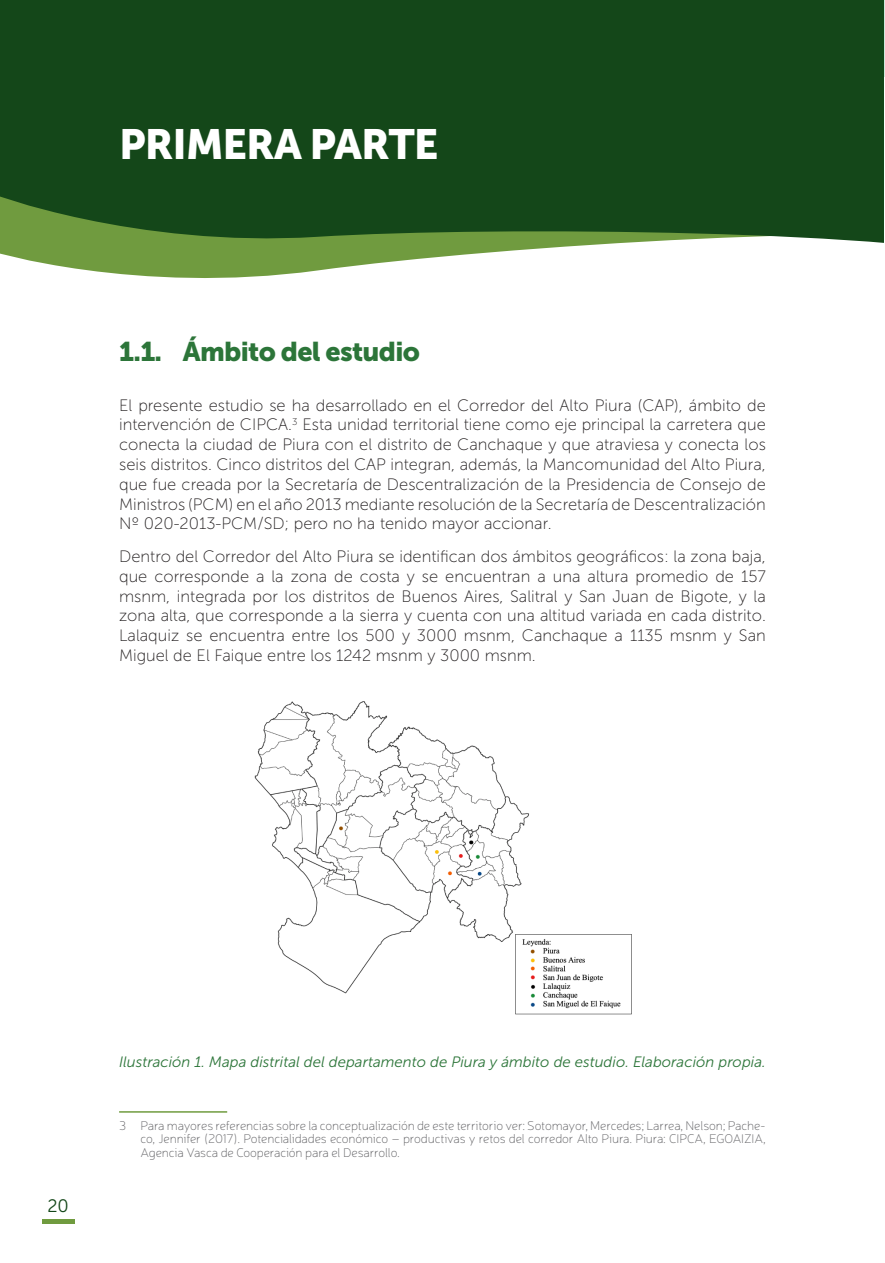
<style>
.page{position:relative;width:885px;height:1263px;background:#fff}
.page>*{position:absolute;margin:0;border:0;box-sizing:border-box;transform-origin:0 0}
.CAP_COLOR{font:42px "Museo Sans 900";letter-spacing:-.025em;color:#fff}
.SUB_1{font:27px "Museo Sans 900";letter-spacing:-.025em;color:#2c7539}
.t1{font:18px "Museo Sans 300";color:#144719}
.CAJA_DE_TEXTO{font:16.5px/19.8px "Museo Sans 100";color:#231f20;text-align:justify}
.FUENTE{font:italic 15px "Museo Sans 300";color:#2c7539}
.NOTA_DE_PIE{font:100 12.75px/13.5px "Neris";letter-spacing:-.01em;color:#636366;text-align:justify}
</style>
<div class="page">
<svg style="left:0;top:0;width:883px;height:278px;background:#2e5c2e"></svg>
<img style="left:254px;top:701px;width:378px;height:314px">
<hr style="left:119px;top:1111px;width:108px;height:2px;background:#709b3f">
<hr style="left:42px;top:1219px;width:32px;height:4px;background:#709b3f">
<p class="CAP_COLOR" style="left:119px;top:121px;width:321px">PRIMERA PARTE</p>
<p class="SUB_1" style="left:119px;top:336px;width:302px">1.1. Ámbito del estudio</p>
<p class="CAJA_DE_TEXTO" style="left:119px;top:395px;width:648px">El presente estudio se ha desarrollado en el Corredor del Alto Piura (CAP), ámbito de intervención de CIPCA.<sup>3</sup> Esta unidad territorial tiene como eje principal la carretera que conecta la ciudad de Piura con el distrito de Canchaque y que atraviesa y conecta los seis distritos. Cinco distritos del CAP integran, además, la Mancomunidad del Alto Piura, que fue creada por la Secretaría de Descentralización de la Presidencia de Consejo de Ministros (PCM) en el año 2013 mediante resolución de la Secretaría de Descentralización Nº 020-2013-PCM/SD; pero no ha tenido mayor accionar.</p>
<p class="CAJA_DE_TEXTO" style="left:119px;top:547px;width:648px">Dentro del Corredor del Alto Piura se identifican dos ámbitos geográficos: la zona baja, que corresponde a la zona de costa y se encuentran a una altura promedio de 157 msnm, integrada por los distritos de Buenos Aires, Salitral y San Juan de Bigote, y la zona alta, que corresponde a la sierra y cuenta con una altitud variada en cada distrito.<br>Lalaquiz se encuentra entre los 500 y 3000 msnm, Canchaque a 1135 msnm y San Miguel de El Faique entre los 1242 msnm y 3000 msnm.</p>
<p class="t1" style="left:47px;top:1196px;width:23px">20</p>
<p class="FUENTE" style="left:119px;top:1054px;width:648px">Ilustración 1. Mapa distrital del departamento de Piura y ámbito de estudio. Elaboración propia.</p>
<p class="NOTA_DE_PIE" style="left:140px;top:1118px;width:627px;text-indent:-21px">3 Para mayores referencias sobre la conceptualización de este territorio ver: Sotomayor, Mercedes; Larrea, Nelson; Pache&shy;co, Jennifer (2017). Potencialidades económico – productivas y retos del corredor Alto Piura. Piura: CIPCA, EGOAIZIA, Agencia Vasca de Cooperación para el Desarrollo.</p>
</div>
